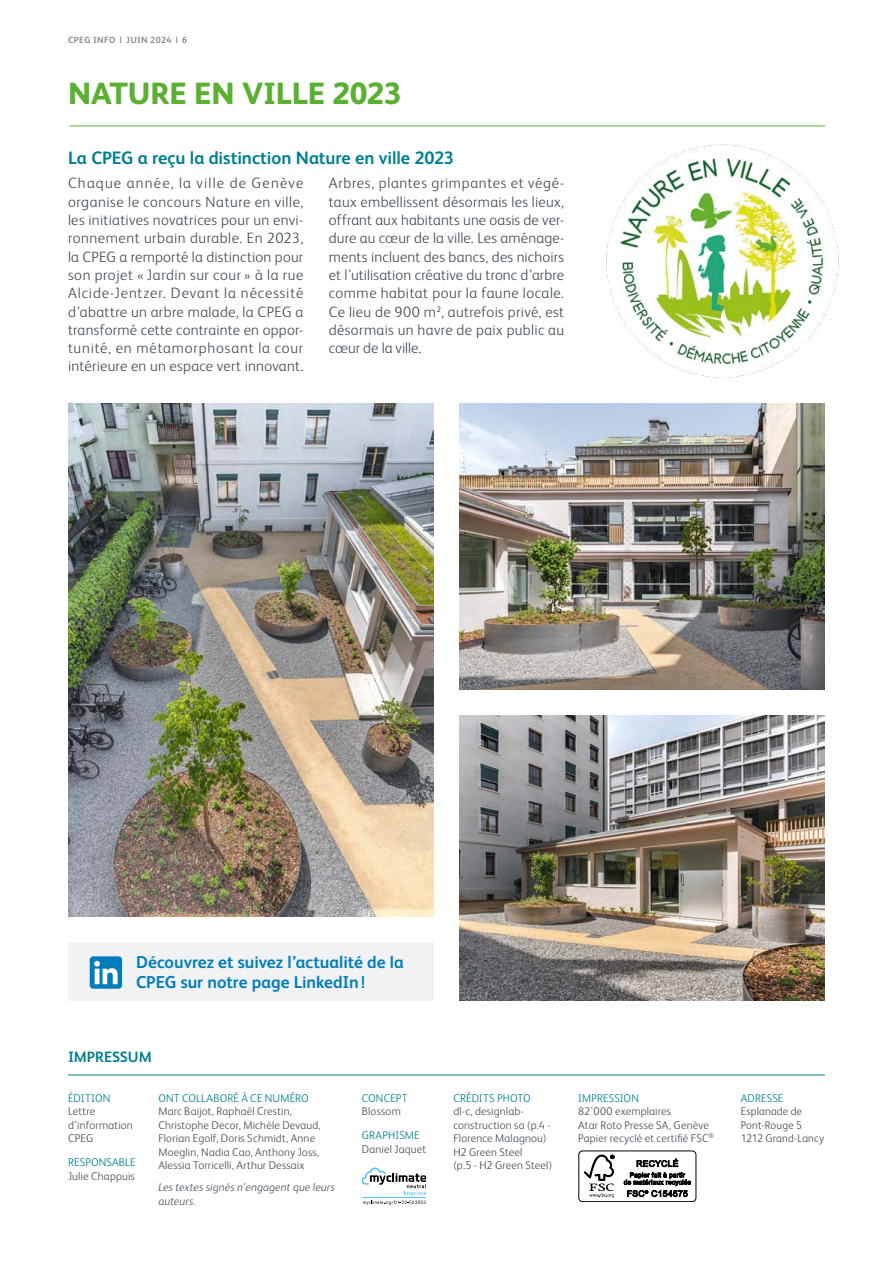
<style>
.page{position:relative;width:893px;height:1263px;background:#fff}
.page>*{position:absolute;margin:0;border:0;box-sizing:border-box;transform-origin:0 0}
.t1{font:800 30.75px "FS Albert";letter-spacing:-.005em;color:#5ab031}
.t2{font:700 18px "FS Albert";letter-spacing:-.005em;color:#007f92}
.t3{font:700 17.25px/19.5px "FS Albert";letter-spacing:-.005em;color:#027dbb}
.t4{font:300 15px/18.3px "FS Albert";letter-spacing:.02em;color:#434e57;text-align:justify}
.t5{font:700 15px "FS Albert";letter-spacing:-.005em;color:#007f92}
.t6{font:300 11.25px/13.5px "FS Albert";letter-spacing:.015em;color:#434e57}
.t7{font:300 11.25px "FS Albert";letter-spacing:.015em;color:#007f92}
.t8{font:italic 300 11.25px/13.5px "FS Albert";letter-spacing:.01em;color:#434e57}
.t9{font:700 9px "FS Albert";letter-spacing:.035em;color:#818a95}
.s1{color:#fff}
</style>
<div class="page">
<div style="left:68px;top:942px;width:366px;height:58px;background:#f1f2f4"></div>
<hr style="left:69px;top:126px;width:756px;height:1px;background:#5ab031">
<div style="left:90px;top:956px;width:32px;height:33px;background:#027dbb;border-radius:4px"></div>
<svg style="left:94px;top:961px;width:24px;height:23px"></svg>
<img style="left:459px;top:404px;width:366px;height:285px">
<img style="left:459px;top:715px;width:366px;height:285px">
<img style="left:68px;top:404px;width:366px;height:513px">
<img style="left:606px;top:144px;width:233px;height:234px">
<hr style="left:68px;top:1075px;width:757px;height:1px;background:#007f92">
<svg style="left:362px;top:1167px;width:64px;height:38px"></svg>
<div style="left:578px;top:1151px;width:118px;height:51px;border:1px solid #000;border-radius:4px"></div>
<svg style="left:584px;top:1154px;width:30px;height:43px"></svg>
<svg style="left:624px;top:1158px;width:67px;height:39px"></svg>
<p class="t9" style="left:68px;top:33px;width:121px">CPEG INFO<span class="s1">I</span>|<span class="s1">I</span>JUIN 2024<span class="s1">I</span>|<span class="s1">I</span>6</p>
<h1 class="t1" style="left:68px;top:72px;width:335px">NATURE EN VILLE 2023</h1>
<p class="t2" style="left:68px;top:145px;width:388px">La CPEG a reçu la distinction Nature en ville 2023</p>
<p class="t4" style="left:68px;top:173px;width:237px">Chaque année, la ville de Genève organise le concours Nature en ville, les initiatives novatrices pour un envi&shy;ronnement urbain durable. En 2023, la CPEG a remporté la distinction pour son projet « Jardin sur cour » à la rue Alcide-Jentzer. Devant la nécessité d’abattre un arbre malade, la CPEG a transformé cette contrainte en oppor&shy;tunité, en métamorphosant la cour intérieure en un espace vert innovant.</p>
<p class="t4" style="left:329px;top:173px;width:237px">Arbres, plantes grimpantes et végé&shy;taux embellissent désormais les lieux, offrant aux habitants une oasis de ver&shy;dure au cœur de la ville. Les aménage&shy;ments incluent des bancs, des nichoirs et l’utilisation créative du tronc d’arbre comme habitat pour la faune locale.<br>Ce lieu de 900 m², autrefois privé, est désormais un havre de paix public au cœur de la ville.</p>
<p class="t3" style="left:136px;top:952px;width:269px">Découvrez et suivez l’actualité de la<br>CPEG sur notre page LinkedIn!</p>
<p class="t5" style="left:68px;top:1046px;width:85px">IMPRESSUM</p>
<p class="t7" style="left:68px;top:1090px;width:44px">ÉDITION</p>
<p class="t6" style="left:68px;top:1104px;width:66px">Lettre d’information<br>CPEG</p>
<p class="t7" style="left:68px;top:1155px;width:69px">RESPONSABLE</p>
<p class="t6" style="left:68px;top:1168px;width:68px">Julie Chappuis</p>
<p class="t7" style="left:158px;top:1090px;width:152px">ONT COLLABORÉ À CE NUMÉRO</p>
<p class="t6" style="left:158px;top:1104px;width:164px">Marc Baijot, Raphaël Crestin, Christophe Decor, Michèle Devaud, Florian Egolf, Doris Schmidt, Anne Moeglin, Nadia Cao, Anthony Joss, Alessia Torricelli, Arthur Dessaix</p>
<p class="t8" style="left:158px;top:1180px;width:178px">Les textes signés n’engagent que leurs auteurs.</p>
<p class="t7" style="left:362px;top:1090px;width:47px">CONCEPT</p>
<p class="t6" style="left:362px;top:1104px;width:40px">Blossom</p>
<p class="t7" style="left:362px;top:1128px;width:59px">GRAPHISME</p>
<p class="t6" style="left:362px;top:1142px;width:66px">Daniel Jaquet</p>
<p class="t7" style="left:453px;top:1090px;width:79px">CRÉDITS PHOTO</p>
<p class="t6" style="left:453px;top:1104px;width:100px">dl-c, designlab&shy;construction sa (p.4 -<br>Florence Malagnou)<br>H2 Green Steel<br>(p.5 - H2 Green Steel)</p>
<p class="t7" style="left:578px;top:1090px;width:62px">IMPRESSION</p>
<p class="t6" style="left:578px;top:1104px;width:137px">82’000 exemplaires<br>Atar Roto Presse SA, Genève<br>Papier recyclé et certifié FSC<sup>®</sup></p>
<p class="t7" style="left:741px;top:1090px;width:44px">ADRESSE</p>
<p class="t6" style="left:741px;top:1104px;width:85px">Esplanade de<br>Pont-Rouge 5<br>1212 Grand-Lancy</p>
</div>
